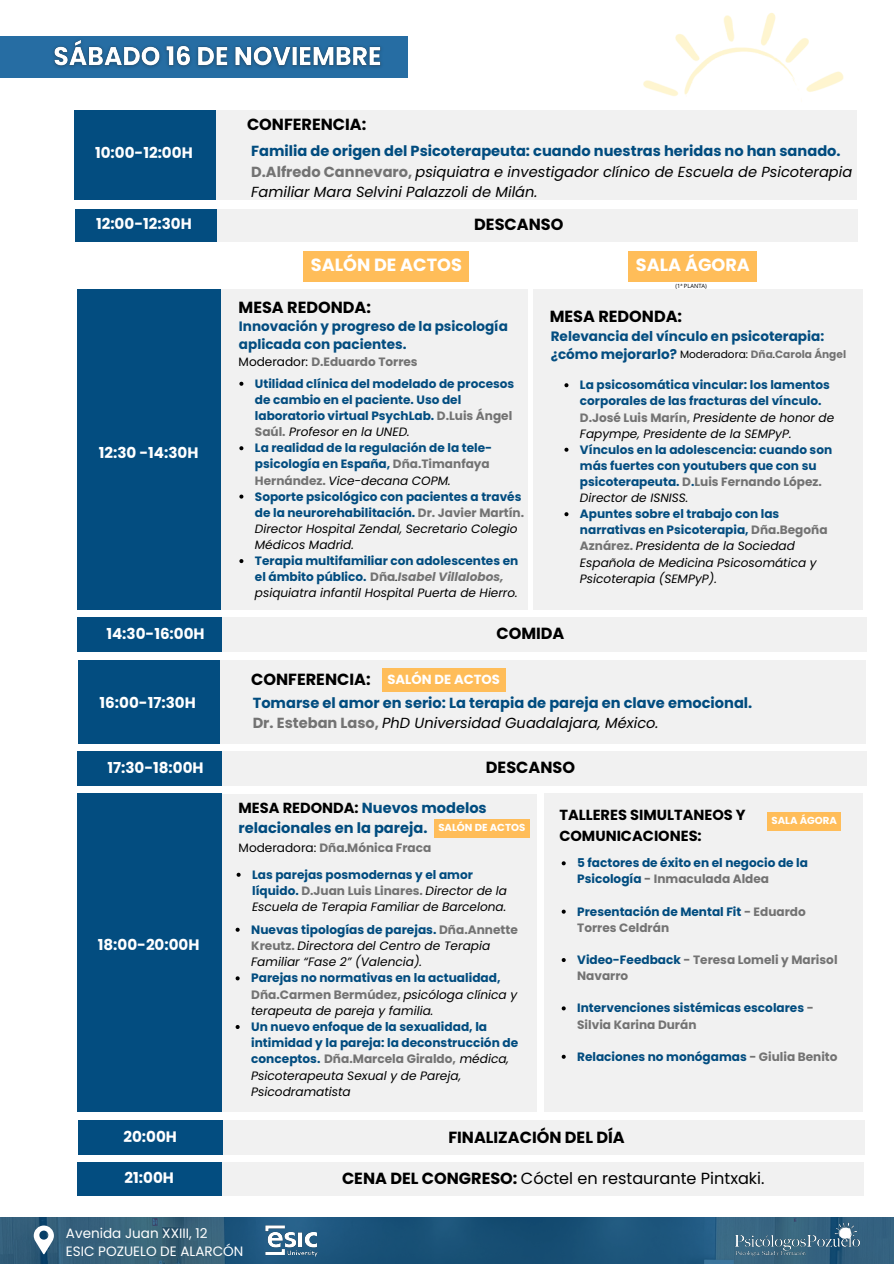
<style>
.page{position:relative;width:894px;height:1264px;background:#fff}
.page>*{position:absolute;margin:0;border:0;box-sizing:border-box;transform-origin:0 0}
.t1{font:700 17.7px "Poppins";color:#fff}
.t2{font:700 16.05px "Poppins";color:#000}
.t3{font:16.05px "Poppins";color:#000}
.t4{font:700 15.15px "Poppins";color:#fff}
.t5{font:italic 14.55px/20.2px "Poppins";color:#000}
.t6{font:700 14.55px/20.2px "Poppins";color:#014c7f}
.t7{font:700 14.55px/20.2px "Poppins";color:#000}
.t8{font:700 13.65px/18px "Poppins";color:#034d80}
.t9{font:13.5px "Poppins";color:#fff}
.t10{font:700 13.2px "Poppins";color:#fff}
.t11{font:700 12.15px/16px "Poppins";color:#014c7f}
.t12{font:700 12.15px/16px "Poppins";color:#034d80}
.t13{font:italic 12.15px/16px "Poppins";color:#000}
.t14{font:700 12.15px/16px "Poppins";color:#737373}
.t15{font:700 10.65px "Poppins";color:#737373}
.t16{font:700 10.2px "Poppins";color:#fff}
.t17{font:5.7px "Open Sans";color:#000}
.s1{font-weight:700;font-style:normal;color:#014c7f}
.s2{font-weight:700;font-style:normal;color:#737373}
.s3{font-weight:400;color:#000}
.s4{color:#737373}
.s5{font-weight:400;font-style:italic;color:#000}
.s6{font-style:italic;color:#737373}
.s7{font-weight:700;font-style:normal;color:#034d80}
.s8{color:#000}
.s9{color:#014c7f}
.s10{font-weight:700}
</style>
<div class="page">
<div style="left:215px;top:110px;width:641px;height:89px;background:#f1f1f1"></div>
<div style="left:74px;top:110px;width:141px;height:89px;background:#034d80"></div>
<div style="left:221px;top:289px;width:306px;height:320px;background:#f1f1f1"></div>
<div style="left:77px;top:289px;width:143px;height:320px;background:#034d80"></div>
<div style="left:0;top:36px;width:407px;height:41px;background:#266da3"></div>
<img style="left:53px;top:39px;width:328px;height:29px">
<div style="left:533px;top:289px;width:329px;height:320px;background:#f1f1f1"></div>
<div style="left:222px;top:617px;width:643px;height:35px;background:#f1f1f1"></div>
<div style="left:78px;top:617px;width:144px;height:35px;background:#034d80"></div>
<div style="left:216px;top:209px;width:641px;height:33px;background:#f1f1f1"></div>
<div style="left:75px;top:209px;width:141px;height:33px;background:#034d80"></div>
<div style="left:219px;top:660px;width:646px;height:83px;background:#f1f1f1"></div>
<div style="left:78px;top:660px;width:141px;height:83px;background:#034d80"></div>
<div style="left:222px;top:751px;width:643px;height:35px;background:#f1f1f1"></div>
<div style="left:78px;top:751px;width:144px;height:35px;background:#034d80"></div>
<img style="left:0;top:1217px;width:893px;height:46px">
<svg style="left:34px;top:1225px;width:20px;height:29px"></svg>
<img style="left:726px;top:1217px;width:139px;height:45px">
<div style="left:222px;top:794px;width:315px;height:317px;background:#f1f1f1"></div>
<div style="left:77px;top:793px;width:145px;height:318px;background:#034d80"></div>
<div style="left:544px;top:793px;width:318px;height:318px;background:#f1f1f1"></div>
<div style="left:222px;top:1119px;width:642px;height:35px;background:#f1f1f1"></div>
<div style="left:78px;top:1119px;width:144px;height:35px;background:#034d80"></div>
<div style="left:221px;top:1162px;width:642px;height:33px;background:#f1f1f1"></div>
<div style="left:77px;top:1162px;width:144px;height:33px;background:#034d80"></div>
<img style="left:643px;top:13px;width:214px;height:147px">
<svg style="left:239px;top:382px;width:4px;height:4px"></svg>
<svg style="left:239px;top:446px;width:4px;height:4px"></svg>
<svg style="left:239px;top:494px;width:4px;height:4px"></svg>
<svg style="left:239px;top:559px;width:4px;height:4px"></svg>
<svg style="left:564px;top:383px;width:4px;height:4px"></svg>
<svg style="left:564px;top:447px;width:4px;height:5px"></svg>
<svg style="left:564px;top:512px;width:4px;height:4px"></svg>
<svg style="left:235px;top:927px;width:4px;height:4px"></svg>
<svg style="left:235px;top:976px;width:4px;height:4px"></svg>
<svg style="left:235px;top:1025px;width:4px;height:4px"></svg>
<svg style="left:236px;top:872px;width:4px;height:4px"></svg>
<svg style="left:561px;top:861px;width:4px;height:4px"></svg>
<svg style="left:561px;top:909px;width:4px;height:4px"></svg>
<svg style="left:561px;top:958px;width:4px;height:4px"></svg>
<svg style="left:561px;top:1006px;width:4px;height:4px"></svg>
<svg style="left:561px;top:1054px;width:4px;height:4px"></svg>
<img style="left:262px;top:1223px;width:59px;height:33px">
<div style="left:304px;top:251px;width:165px;height:31px;background:#ffbd59"></div>
<div style="left:628px;top:251px;width:128px;height:31px;background:#ffbd59"></div>
<div style="left:382px;top:667px;width:123px;height:24px;background:#ffbd59"></div>
<div style="left:434px;top:819px;width:95px;height:18px;background:#ffbd59"></div>
<div style="left:767px;top:812px;width:73px;height:18px;background:#ffbd59"></div>
<h2 class="t4" style="left:95px;top:142px;width:99px">10:00-12:00H</h2>
<h2 class="t2" style="left:247px;top:113px;width:121px">CONFERENCIA:</h2>
<p class="t5" style="left:251px;top:141px;width:602px"><span class="s1">Familia de origen del Psicoterapeuta: cuando nuestras heridas no han sanado.<br></span><span class="s2">D.Alfredo Cannevaro,</span> psiquiatra e investigador clínico de Escuela de Psicoterapia<br>Familiar Mara Selvini Palazzoli de Milán.</p>
<p class="t4" style="left:96px;top:213px;width:97px">12:00-12:30H</p>
<h4 class="t2" style="left:474px;top:213px;width:91px">DESCANSO</h4>
<h4 class="t1" style="left:311px;top:253px;width:152px">SALÓN DE ACTOS</h4>
<p class="t1" style="left:635px;top:253px;width:115px">SALA ÁGORA</p>
<p class="t4" style="left:99px;top:441px;width:101px">12:30 -14:30H</p>
<p class="t2" style="left:238px;top:296px;width:134px">MESA REDONDA:</p>
<h4 class="t8" style="left:239px;top:317px;width:270px">Innovación y progreso de la psicología aplicada con pacientes.</h4>
<h6 class="t14" style="left:238px;top:354px;width:180px"><span class="s3">Moderador:</span> D.Eduardo Torres</h6>
<p class="t12" style="left:255px;top:375px;width:261px">Utilidad clínica del modelado de procesos de cambio en el paciente. Uso del laboratorio virtual PsychLab. <span class="s4">D.Luis Ángel Saúl.</span> <span class="s5">Profesor en la UNED.</span></p>
<p class="t12" style="left:255px;top:440px;width:239px">La realidad de la regulación de la tele&shy;psicología en España, <span class="s4">Dña.Timanfaya<br>Hernández.</span> <span class="s5">Vice-decana COPM.</span></p>
<p class="t11" style="left:255px;top:488px;width:271px">Soporte psicológico con pacientes a través de la neurorehabilitación. <span class="s4">Dr. Javier Martín.<br></span><span class="s5">Director Hospital Zendal, Secretario Colegio Médicos Madrid.</span></p>
<p class="t11" style="left:255px;top:553px;width:265px">Terapia multifamiliar con adolescentes en el ámbito público. <span class="s4">Dña</span><span class="s5">.</span><span class="s6">Isabel Villalobos, </span><span class="s5">psiquiatra infantil Hospital Puerta de Hierro.</span></p>
<p class="t17" style="left:675px;top:281px;width:33px">(1ª PLANTA)</p>
<p class="t2" style="left:549px;top:305px;width:134px">MESA REDONDA:</p>
<p class="t8" style="left:550px;top:327px;width:275px">Relevancia del vínculo en psicoterapia: ¿cómo mejorarlo?</p>
<p class="t15" style="left:679px;top:347px;width:167px"><span class="s3">Moderadora:</span> Dña<span class="s3">.</span>Carola Ángel</p>
<p class="t12" style="left:579px;top:377px;width:256px">La psicosomática vincular: los lamentos corporales de las fracturas del vínculo.<br><span class="s4">D.José Luis Marín,</span> <span class="s5">Presidente de honor de Fapympe, Presidente de la SEMPyP.</span></p>
<p class="t12" style="left:579px;top:441px;width:254px">Vínculos en la adolescencia: cuando son más fuertes con youtubers que con su psicoterapeuta. <span class="s4">D</span>.<span class="s4">Luis Fernando López.<br></span><span class="s5">Director de ISNISS.</span></p>
<p class="t13" style="left:579px;top:506px;width:249px"><span class="s7">Apuntes sobre el trabajo con las narrativas en Psicoterapia,</span> <span class="s2">Dña.Begoña Aznárez.</span> Presidenta de la Sociedad Española de Medicina Psicosomática y Psicoterapia (SEMPyP).</p>
<p class="t4" style="left:106px;top:623px;width:100px">14:30-16:00H</p>
<p class="t2" style="left:496px;top:622px;width:69px">COMIDA</p>
<p class="t4" style="left:100px;top:692px;width:98px">16:00-17:30H</p>
<p class="t2" style="left:251px;top:668px;width:121px">CONFERENCIA:</p>
<h4 class="t10" style="left:387px;top:669px;width:114px">SALÓN DE ACTOS</h4>
<p class="t6" style="left:253px;top:692px;width:501px">Tomarse el amor en serio: La terapia de pareja en clave emocional.<br><span class="s4">Dr. Esteban Laso,</span> <span class="s5">PhD Universidad Guadalajara, México.</span></p>
<h4 class="t4" style="left:107px;top:757px;width:98px">17:30-18:00H</h4>
<p class="t2" style="left:486px;top:756px;width:91px">DESCANSO</p>
<p class="t4" style="left:98px;top:934px;width:103px">18:00-20:00H</p>
<p class="t6" style="left:238px;top:797px;width:250px"><span class="s8">MESA REDONDA:</span> Nuevos modelos relacionales en la pareja.</p>
<p class="t14" style="left:238px;top:839px;width:194px"><span class="s3">Moderadora:</span> Dña<span class="s3">.</span>Mónica Fraca</p>
<p class="t13" style="left:252px;top:866px;width:256px"><span class="s1">Las parejas posmodernas y el amor líquido.</span> <span class="s2">D.Juan Luis Linares.</span> Director de la<br>Escuela de Terapia Familiar de Barcelona.</p>
<p class="t16" style="left:438px;top:820px;width:88px">SALÓN DE ACTOS</p>
<p class="t13" style="left:251px;top:921px;width:268px"><span class="s1">Nuevas tipologías de parejas.</span> <span class="s2">Dña.Annette<br>Kreutz.</span> Directora del Centro de Terapia<br>Familiar “Fase 2” (Valencia).</p>
<p class="t13" style="left:251px;top:970px;width:267px"><span class="s1">Parejas no normativas en la actualidad,<br></span><span class="s2">Dña.Carmen Bermúdez,</span> psicóloga clínica y terapeuta de pareja y familia.</p>
<p class="t11" style="left:251px;top:1018px;width:268px">Un nuevo enfoque de la sexualidad, la intimidad y la pareja: la deconstrucción de conceptos. <span class="s4">Dña.Marcela Giraldo,</span> <span class="s5">médica, Psicoterapeuta Sexual y de Pareja, Psicodramatista</span></p>
<p class="t7" style="left:559px;top:805px;width:188px">TALLERES SIMULTANEOS Y<br>COMUNICACIONES:</p>
<p class="t11" style="left:577px;top:855px;width:232px">5 factores de éxito en el negocio de la<br>Psicología <span class="s4">- Inmaculada Aldea</span></p>
<p class="t11" style="left:577px;top:903px;width:230px">Presentación de Mental Fit <span class="s4">- Eduardo<br>Torres Celdrán</span></p>
<p class="t14" style="left:577px;top:951px;width:262px"><span class="s9">Video-Feedback</span> - Teresa Lomeli y Marisol<br>Navarro</p>
<p class="t11" style="left:577px;top:1000px;width:238px">Intervenciones sistémicas escolares <span class="s4">-<br>Silvia Karina Durán</span></p>
<p class="t11" style="left:577px;top:1048px;width:262px">Relaciones no monógamas <span class="s4">- Giulia Benito</span></p>
<p class="t16" style="left:771px;top:813px;width:67px">SALA ÁGORA</p>
<h4 class="t4" style="left:123px;top:1125px;width:55px">20:00H</h4>
<h4 class="t2" style="left:448px;top:1126px;width:178px">FINALIZACIÓN DEL DÍA</h4>
<p class="t4" style="left:125px;top:1167px;width:51px">21:00H</p>
<p class="t3" style="left:342px;top:1167px;width:424px"><span class="s10">CENA DEL CONGRESO:</span> Cóctel en restaurante Pintxaki.</p>
<p class="t9" style="left:66px;top:1223px;width:143px">Avenida Juan XXIII, 12</p>
<h4 class="t9" style="left:66px;top:1241px;width:179px">ESIC POZUELO DE ALARCÓN</h4>
</div>
